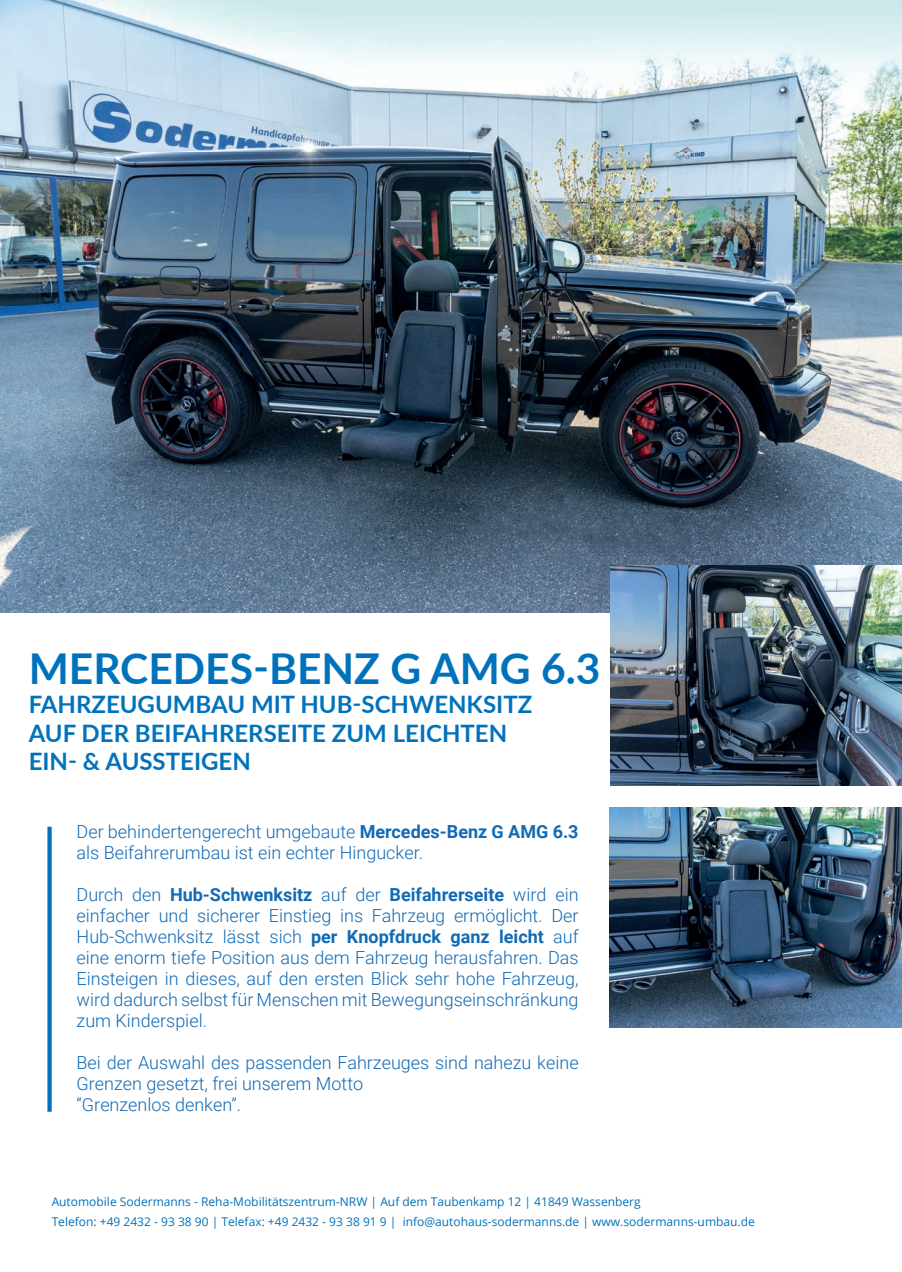
<style>
.page{position:relative;width:902px;height:1272px;background:#fff}
.page>*{position:absolute;margin:0;border:0;box-sizing:border-box;transform-origin:0 0}
.t1{font:700 42.45px "Lato";color:#0072bc}
.t2{font:700 24px/28.8px "Lato";color:#0072bc}
.t3{font:300 18px/21px "Roboto";color:#116ab5}
.t4{font:12px/19.8px "Open Sans";color:#0072bc}
.s1{font-weight:700}
</style>
<div class="page">
<img style="left:0;top:0;width:901px;height:612px">
<img style="left:610px;top:565px;width:291px;height:220px">
<img style="left:609px;top:807px;width:292px;height:220px">
<div style="left:47px;top:826px;width:5px;height:285px;background:#0072bc"></div>
<h1 class="t1" style="left:29px;top:637px;width:573px">MERCEDES-BENZ G AMG 6.3</h1>
<h2 class="t2" style="left:29px;top:688px;width:505px">FAHRZEUGUMBAU MIT HUB-SCHWENKSITZ<br>AUF DER BEIFAHRERSEITE ZUM LEICHTEN<br>EIN- &amp; AUSSTEIGEN</h2>
<p class="t3" style="left:77px;top:820px;width:503px">Der behindertengerecht umgebaute <span class="s1">Mercedes-Benz G AMG 6.3 </span>als Beifahrerumbau ist ein echter Hingucker.</p>
<p class="t3" style="left:77px;top:883px;width:503px;text-align:justify">Durch den <span class="s1">Hub-Schwenksitz</span> auf der <span class="s1">Beifahrerseite</span> wird ein einfacher und sicherer Einstieg ins Fahrzeug ermöglicht. Der Hub-Schwenksitz lässt sich <span class="s1">per Knopfdruck ganz leicht</span> auf eine enorm tiefe Position aus dem Fahrzeug herausfahren. Das Einsteigen in dieses, auf den ersten Blick sehr hohe Fahrzeug, wird dadurch selbst für Menschen mit Bewegungseinschränkung zum Kinderspiel.</p>
<p class="t3" style="left:77px;top:1051px;width:503px">Bei der Auswahl des passenden Fahrzeuges sind nahezu keine<br>Grenzen gesetzt, frei unserem Motto<br>“Grenzenlos denken”.</p>
<p class="t4" style="left:52px;top:1190px;width:704px">Automobile Sodermanns - Reha-Mobilitätszentrum-NRW | Auf dem Taubenkamp 12 | 41849 Wassenberg<br>Telefon: +49 2432 - 93 38 90 | Telefax: +49 2432 - 93 38 91 9 | info@autohaus-sodermanns.de | www.sodermanns-umbau.de</p>
</div>
